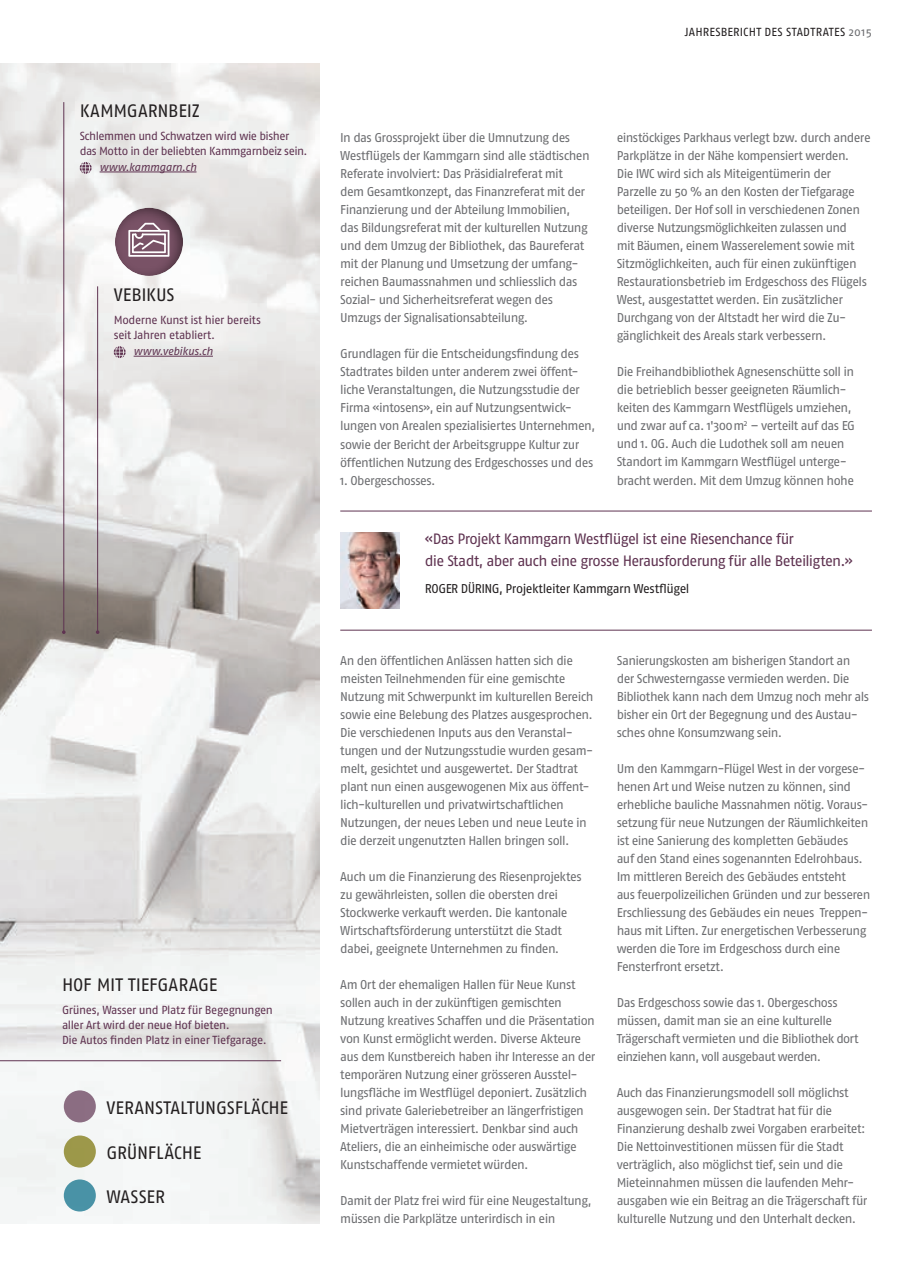
<style>
.page{position:relative;width:906px;height:1285px;background:#fff}
.page>*{position:absolute;margin:0;border:0;box-sizing:border-box;transform-origin:0 0}
._5_0_Kastentext{font:18px "Fago No";letter-spacing:-.01em;color:#231f20}
._1_0_Haupttitel{font:18px "Fago No";letter-spacing:-.01em;color:#231f20}
._3_0_Lauftrext{font:15px/22.5px "Fago No";letter-spacing:-.05em;color:#5f3351}
._3_0_Lauftrext-2{font:12.75px/18px "Fago No";letter-spacing:-.045em;color:#6c6d70}
._3_0_Lauftrext-3{font:12.75px "Fago No";letter-spacing:-.04em;color:#231f20}
._4_0_Legende{font:11.7px/15px "Fago No";letter-spacing:-.035em;color:#5f3351}
.t1{font:11.7px "Fago No";letter-spacing:.02em;color:#231f20}
._5_0_Kastentext-2{font:italic 11.25px "Fago No";letter-spacing:-.025em;color:#5f3351}
.s1{color:#6c6d70}
</style>
<div class="page">
<img style="left:0;top:64px;width:319px;height:1159px">
<hr style="left:134px;top:356px;width:79px;height:1px;background:#5f3351">
<svg style="left:114px;top:346px;width:12px;height:12px"></svg>
<hr style="left:100px;top:172px;width:96px;height:1px;background:#5f3351">
<svg style="left:80px;top:162px;width:12px;height:12px"></svg>
<svg style="left:0;top:890px;width:282px;height:171px"></svg>
<div style="left:114px;top:203px;width:81px;height:74px;background:#231f20;opacity:.56"></div>
<svg style="left:128px;top:223px;width:41px;height:34px"></svg>
<div style="left:64px;top:1090px;width:32px;height:32px;background:#8b6d82;border-radius:50%"></div>
<div style="left:64px;top:1135px;width:32px;height:32px;background:#9d984a;border-radius:50%"></div>
<div style="left:64px;top:1179px;width:32px;height:32px;background:#4992a6;border-radius:50%"></div>
<hr style="left:97px;top:286px;width:1px;height:346px;background:#5f3351">
<hr style="left:63px;top:102px;width:1px;height:530px;background:#5f3351">
<svg style="left:62px;top:630px;width:4px;height:4px"></svg>
<hr style="left:340px;top:510px;width:532px;height:1px;background:#5f3351">
<img style="left:340px;top:532px;width:60px;height:76px">
<hr style="left:340px;top:629px;width:532px;height:1px;background:#5f3351">
<p class="_1_0_Haupttitel" style="left:80px;top:100px;width:121px">KAMMGARNBEIZ</p>
<p class="_4_0_Legende" style="left:80px;top:128px;width:211px">Schlemmen und Schwatzen wird wie bisher</p>
<p class="_4_0_Legende" style="left:80px;top:143px;width:229px">das Motto in der beliebten Kammgarnbeiz sein.</p>
<p class="_5_0_Kastentext-2" style="left:100px;top:160px;width:98px">www.kammgarn.ch</p>
<p class="_1_0_Haupttitel" style="left:114px;top:284px;width:62px">VEBIKUS</p>
<p class="_4_0_Legende" style="left:114px;top:312px;width:149px">Moderne Kunst ist hier bereits</p>
<p class="_4_0_Legende" style="left:114px;top:327px;width:103px">seit Jahren etabliert.</p>
<p class="_5_0_Kastentext-2" style="left:134px;top:345px;width:81px">www.vebikus.ch</p>
<p class="_1_0_Haupttitel" style="left:62px;top:974px;width:157px">HOF MIT TIEFGARAGE</p>
<p class="_4_0_Legende" style="left:62px;top:1002px;width:212px">Grünes, Wasser und Platz für Begegnungen aller Art wird der neue Hof bieten.</p>
<p class="_4_0_Legende" style="left:62px;top:1032px;width:206px">Die Autos finden Platz in einer Tiefgarage.</p>
<p class="_5_0_Kastentext" style="left:106px;top:1096px;width:183px">VERANSTALTUNGSFLÄCHE</p>
<p class="_5_0_Kastentext" style="left:106px;top:1141px;width:96px">GRÜNFLÄCHE</p>
<p class="_5_0_Kastentext" style="left:106px;top:1185px;width:60px">WASSER</p>
<p class="t1" style="left:685px;top:26px;width:189px">JAHRESBERICHT DES STADTRATES <span class="s1">2015</span></p>
<p class="_3_0_Lauftrext-2" style="left:340px;top:129px;width:251px">In das Grossprojekt über die Umnutzung des<br>Westflügels der Kammgarn sind alle städtischen<br>Referate involviert: Das Präsidialreferat mit</p>
<p class="_3_0_Lauftrext-2" style="left:340px;top:183px;width:246px">dem Gesamtkonzept, das Finanzreferat mit der<br>Finanzierung und der Abteilung Immobilien,</p>
<p class="_3_0_Lauftrext-2" style="left:340px;top:219px;width:249px">das Bildungsreferat mit der kulturellen Nutzung und dem Umzug der Bibliothek, das Baureferat mit der Planung und Umsetzung der umfang&shy;reichen Baumassnahmen und schliesslich das Sozial- und Sicherheitsreferat wegen des Umzugs der Signalisationsabteilung.</p>
<p class="_3_0_Lauftrext-2" style="left:340px;top:345px;width:256px">Grundlagen für die Entscheidungsfindung des Stadtrates bilden unter anderem zwei öffent&shy;liche Veranstaltungen, die Nutzungsstudie der Firma «intosens», ein auf Nutzungsentwick&shy;lungen von Arealen spezialisiertes Unternehmen, sowie der Bericht der Arbeitsgruppe Kultur zur öffentlichen Nutzung des Erdgeschosses und des</p>
<p class="_3_0_Lauftrext-2" style="left:340px;top:471px;width:97px">1. Obergeschosses.</p>
<p class="_3_0_Lauftrext-2" style="left:617px;top:129px;width:255px">einstöckiges Parkhaus verlegt bzw. durch andere<br>Parkplätze in der Nähe kompensiert werden.</p>
<p class="_3_0_Lauftrext-2" style="left:617px;top:165px;width:245px">Die IWC wird sich als Miteigentümerin der Parzelle zu 50 % an den Kosten der Tiefgarage beteiligen. Der Hof soll in verschiedenen Zonen diverse Nutzungsmöglichkeiten zulassen und</p>
<p class="_3_0_Lauftrext-2" style="left:617px;top:237px;width:252px">mit Bäumen, einem Wasserelement sowie mit Sitzmöglichkeiten, auch für einen zukünftigen Restaurationsbetrieb im Erdgeschoss des Flügels West, ausgestattet werden. Ein zusätzlicher Durchgang von der Altstadt her wird die Zu&shy;gänglichkeit des Areals stark verbessern.</p>
<p class="_3_0_Lauftrext-2" style="left:617px;top:363px;width:240px">Die Freihandbibliothek Agnesenschütte soll in die betrieblich besser geeigneten Räumlich&shy;keiten des Kammgarn Westflügels umziehen, und zwar auf ca. 1'300m<sup>2</sup> – verteilt auf das EG und 1. OG. Auch die Ludothek soll am neuen Standort im Kammgarn Westflügel unterge&shy;bracht werden. Mit dem Umzug können hohe</p>
<p class="_3_0_Lauftrext" style="left:425px;top:527px;width:429px">«Das Projekt Kammgarn Westflügel ist eine Riesenchance für<br>die Stadt, aber auch eine grosse Herausforderung für alle Beteiligten.»</p>
<p class="_3_0_Lauftrext-3" style="left:425px;top:581px;width:266px">ROGER DÜRING, Projektleiter Kammgarn Westflügel</p>
<p class="_3_0_Lauftrext-2" style="left:340px;top:651px;width:255px">An den öffentlichen Anlässen hatten sich die meisten Teilnehmenden für eine gemischte Nutzung mit Schwerpunkt im kulturellen Bereich sowie eine Belebung des Platzes ausgesprochen.<br>Die verschiedenen Inputs aus den Veranstal&shy;tungen und der Nutzungsstudie wurden gesam&shy;melt, gesichtet und ausgewertet. Der Stadtrat plant nun einen ausgewogenen Mix aus öffent&shy;lich-kulturellen und privatwirtschaftlichen Nutzungen, der neues Leben und neue Leute in die derzeit ungenutzten Hallen bringen soll.</p>
<p class="_3_0_Lauftrext-2" style="left:340px;top:867px;width:243px">Auch um die Finanzierung des Riesenprojektes zu gewährleisten, sollen die obersten drei Stockwerke verkauft werden. Die kantonale Wirtschaftsförderung unterstützt die Stadt dabei, geeignete Unternehmen zu finden.</p>
<p class="_3_0_Lauftrext-2" style="left:340px;top:975px;width:257px">Am Ort der ehemaligen Hallen für Neue Kunst sollen auch in der zukünftigen gemischten Nutzung kreatives Schaffen und die Präsentation von Kunst ermöglicht werden. Diverse Akteure aus dem Kunstbereich haben ihr Interesse an der temporären Nutzung einer grösseren Ausstel&shy;lungsfläche im Westflügel deponiert. Zusätzlich sind private Galeriebetreiber an längerfristigen Mietverträgen interessiert. Denkbar sind auch Ateliers, die an einheimische oder auswärtige Kunstschaffende vermietet würden.</p>
<p class="_3_0_Lauftrext-2" style="left:340px;top:1191px;width:253px">Damit der Platz frei wird für eine Neugestaltung, müssen die Parkplätze unterirdisch in ein</p>
<p class="_3_0_Lauftrext-2" style="left:617px;top:651px;width:235px">Sanierungskosten am bisherigen Standort an</p>
<p class="_3_0_Lauftrext-2" style="left:617px;top:669px;width:254px">der Schwesterngasse vermieden werden. Die Bibliothek kann nach dem Umzug noch mehr als bisher ein Ort der Begegnung und des Austau&shy;sches ohne Konsumzwang sein.</p>
<p class="_3_0_Lauftrext-2" style="left:617px;top:759px;width:255px">Um den Kammgarn-Flügel West in der vorgese&shy;henen Art und Weise nutzen zu können, sind erhebliche bauliche Massnahmen nötig. Voraus&shy;setzung für neue Nutzungen der Räumlichkeiten ist eine Sanierung des kompletten Gebäudes<br>auf den Stand eines sogenannten Edelrohbaus.<br>Im mittleren Bereich des Gebäudes entsteht<br>aus feuerpolizeilichen Gründen und zur besseren Erschliessung des Gebäudes ein neues Treppen&shy;haus mit Liften. Zur energetischen Verbesserung werden die Tore im Erdgeschoss durch eine Fensterfront ersetzt.</p>
<p class="_3_0_Lauftrext-2" style="left:617px;top:993px;width:243px">Das Erdgeschoss sowie das 1. Obergeschoss müssen, damit man sie an eine kulturelle Trägerschaft vermieten und die Bibliothek dort einziehen kann, voll ausgebaut werden.</p>
<p class="_3_0_Lauftrext-2" style="left:617px;top:1083px;width:252px">Auch das Finanzierungsmodell soll möglichst ausgewogen sein. Der Stadtrat hat für die Finanzierung deshalb zwei Vorgaben erarbeitet:<br>Die Nettoinvestitionen müssen für die Stadt verträglich, also möglichst tief, sein und die Mieteinnahmen müssen die laufenden Mehr&shy;ausgaben wie ein Beitrag an die Trägerschaft für kulturelle Nutzung und den Unterhalt decken.</p>
</div>
